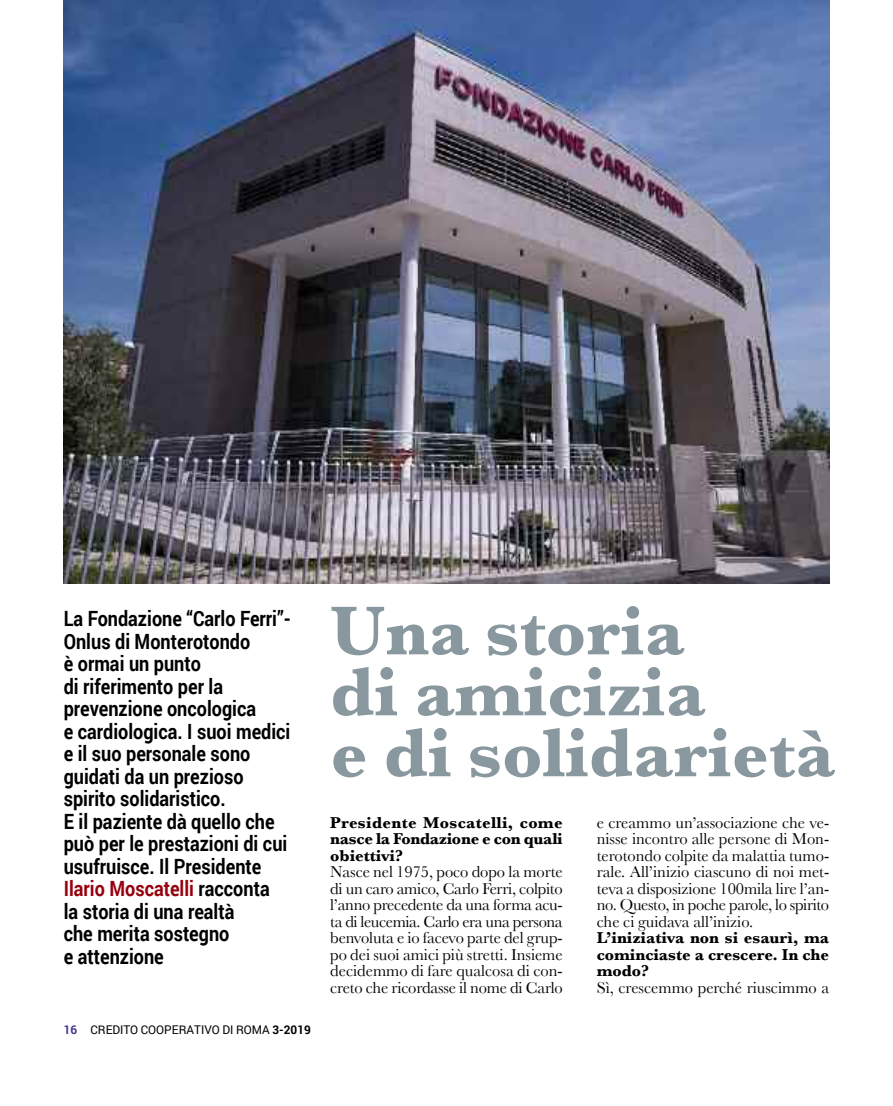
<style>
.page{position:relative;width:893px;height:1106px;background:#fff}
.page>*{position:absolute;margin:0;border:0;box-sizing:border-box;transform-origin:0 0}
.t1{font:700 71.7px/60.9px "Baskerville";color:#88989e}
.t2{font:700 21px/22.5px "Roboto";color:#000;scale:.86 1}
.t3{font:16.5px/16.5px "Baskerville";letter-spacing:-.005em;color:#000;text-align:justify}
.t4{font:700 16.5px/16.5px "Baskerville";color:#000;text-align:justify}
.t5{font:12px "Roboto";color:#000}
.s1{color:#96000e}
.s2{font-weight:700;color:#473690}
.s3{font-weight:700}
</style>
<div class="page">
<img style="left:64px;top:0;width:765px;height:583px">
<p class="t2" style="left:64px;top:606px;width:265px">La Fondazione “Carlo Ferri”-<br>Onlus di Monterotondo<br>è ormai un punto<br>di riferimento per la prevenzione oncologica<br>e cardiologica. I suoi medici e il suo personale sono guidati da un prezioso spirito solidaristico.<br>E il paziente dà quello che può per le prestazioni di cui usufruisce. Il Presidente<br><span class="s1">Ilario Moscatelli</span> racconta<br>la storia di una realtà<br>che merita sostegno<br>e attenzione</p>
<p class="t5" style="left:64px;top:1020px;width:249px"><span class="s2">16</span> CREDITO COOPERATIVO DI ROMA <span class="s3">3-2019</span></p>
<h1 class="t1" style="left:330px;top:601px;width:506px">Una storia<br>di amicizia<br>e di solidarietà</h1>
<p class="t4" style="left:330px;top:814px;width:234px">Presidente Moscatelli, come nasce la Fondazione e con quali obiettivi?</p>
<p class="t3" style="left:330px;top:863px;width:234px">nasce nel 1975, poco dopo la morte di un caro amico, carlo ferri, colpito l’anno precedente da una forma acu&shy;ta di leucemia. carlo era una persona benvoluta e io facevo parte del grup&shy;po dei suoi amici più stretti. Insieme decidemmo di fare qualcosa di con&shy;creto che ricordasse il nome di carlo</p>
<p class="t3" style="left:597px;top:814px;width:234px">e creammo un’associazione che ve&shy;nisse incontro alle persone di Mon&shy;terotondo colpite da malattia tumo&shy;rale. all’inizio ciascuno di noi met&shy;teva a disposizione 100mila lire l’an&shy;no. questo, in poche parole, lo spirito che ci guidava all’inizio.</p>
<p class="t4" style="left:597px;top:929px;width:234px">L’iniziativa non si esaurì, ma cominciaste a crescere. In che modo?</p>
<p class="t3" style="left:597px;top:979px;width:234px">sì, crescemmo perché riuscimmo a</p>
</div>
